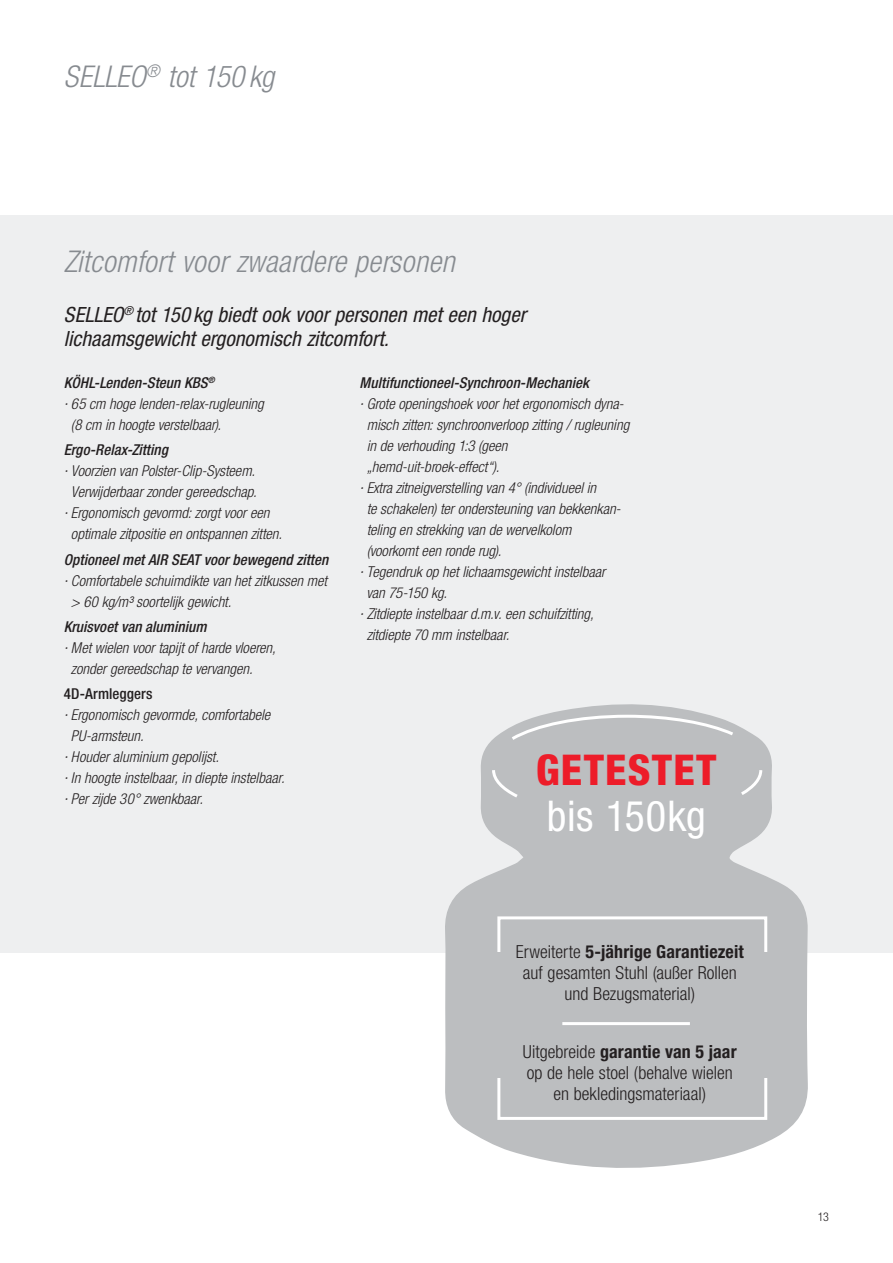
<style>
.page{position:relative;width:893px;height:1263px;background:#fff}
.page>*{position:absolute;margin:0;border:0;box-sizing:border-box;transform-origin:0 0}
.t1{font:800 condensed 42.45px "Helvetica Neue LT";letter-spacing:.03em;color:#ed1c29}
.t2{font:condensed 42.45px "Helvetica Neue LT";letter-spacing:.01em;color:#fff}
.t3{font:italic 300 condensed 30px "Helvetica Neue LT";letter-spacing:.01em;color:#878b90}
.t4{font:italic condensed 21px/24px "Helvetica Neue LT";letter-spacing:.005em;color:#231f20}
.t5{font:300 condensed 18px/21px "Helvetica Neue LT";color:#231f20;text-align:center}
.t6{font:italic 300 condensed 15px/21px "Helvetica Neue LT";color:#231f20}
.t7{font:italic 500 condensed 15px "Helvetica Neue LT";letter-spacing:.005em;color:#231f20}
.t8{font:500 condensed 15px "Helvetica Neue LT";letter-spacing:.005em;color:#231f20}
.t9{font:300 condensed 12px "Helvetica Neue LT";color:#231f20}
.s1{font-weight:700}
</style>
<div class="page">
<div style="left:0;top:215px;width:893px;height:737px;background:#eeeff0"></div>
<svg style="left:444px;top:704px;width:364px;height:464px;fill:#bcbec0"></svg>
<div style="left:496px;top:915px;width:273px;height:206px;background:#bcbec0"></div>
<svg style="left:738px;top:767px;width:26px;height:31px"></svg>
<svg style="left:491px;top:767px;width:30px;height:33px"></svg>
<svg style="left:508px;top:713px;width:228px;height:30px;background:#c5c7c9"></svg>
<div style="left:456px;top:952px;width:54px;height:125px;background:#bcbec0"></div>
<div style="left:744px;top:952px;width:54px;height:125px;background:#bcbec0"></div>
<hr style="left:562px;top:1022px;width:128px;height:3px;background:#fff">
<h2 class="t3" style="left:64px;top:60px;width:212px">SELLEO<sup>®</sup> tot 150 kg</h2>
<h2 class="t3" style="left:64px;top:245px;width:393px">Zitcomfort voor zwaardere personen</h2>
<h3 class="t4" style="left:64px;top:303px;width:464px">SELLEO<sup>®</sup> tot 150 kg biedt ook voor personen met een hoger lichaamsgewicht ergonomisch zitcomfort.</h3>
<p class="t7" style="left:64px;top:374px;width:152px">KÖHL-Lenden-Steun KBS<sup>®</sup></p>
<p class="t6" style="left:64px;top:393px;width:202px">· 65 cm hoge lenden-relax-rugleuning</p>
<p class="t6" style="left:71px;top:414px;width:152px">(8 cm in hoogte verstelbaar).</p>
<p class="t7" style="left:64px;top:441px;width:106px">Ergo-Relax-Zitting</p>
<p class="t6" style="left:64px;top:460px;width:193px">· Voorzien van Polster-Clip-Systeem.</p>
<p class="t6" style="left:71px;top:481px;width:187px">Verwijderbaar zonder gereedschap.</p>
<p class="t6" style="left:64px;top:502px;width:207px">· Ergonomisch gevormd: zorgt voor een</p>
<p class="t6" style="left:71px;top:523px;width:213px">optimale zitpositie en ontspannen zitten.</p>
<p class="t7" style="left:64px;top:550px;width:266px">Optioneel met AIR SEAT voor bewegend zitten</p>
<p class="t6" style="left:71px;top:570px;width:258px;text-indent:-7px">· Comfortabele schuimdikte van het zitkussen met &gt; 60 kg/m³ soortelijk gewicht.</p>
<p class="t7" style="left:64px;top:618px;width:144px">Kruisvoet van aluminium</p>
<p class="t6" style="left:71px;top:637px;width:206px;text-indent:-7px">· Met wielen voor tapijt of harde vloeren, zonder gereedschap te vervangen.</p>
<p class="t8" style="left:64px;top:685px;width:90px">4D-Armleggers</p>
<p class="t6" style="left:64px;top:704px;width:208px">· Ergonomisch gevormde, comfortabele</p>
<p class="t6" style="left:71px;top:725px;width:74px">PU-armsteun.</p>
<p class="t6" style="left:64px;top:746px;width:157px">· Houder aluminium gepolijst.</p>
<p class="t6" style="left:64px;top:767px;width:222px">· In hoogte instelbaar, in diepte instelbaar.</p>
<p class="t6" style="left:64px;top:788px;width:141px">· Per zijde 30° zwenkbaar.</p>
<p class="t7" style="left:360px;top:374px;width:231px">Multifunctioneel-Synchroon-Mechaniek</p>
<p class="t6" style="left:360px;top:393px;width:266px">· Grote openingshoek voor het ergonomisch dyna-</p>
<p class="t6" style="left:367px;top:414px;width:264px">misch zitten: synchroonverloop zitting / rugleuning</p>
<p class="t6" style="left:367px;top:435px;width:142px">in de verhouding 1:3 (geen</p>
<p class="t6" style="left:367px;top:456px;width:134px">„hemd-uit-broek-effect“).</p>
<p class="t6" style="left:360px;top:477px;width:238px">· Extra zitneigverstelling van 4° (individueel in</p>
<p class="t6" style="left:367px;top:498px;width:255px">te schakelen) ter ondersteuning van bekkenkan-</p>
<p class="t6" style="left:367px;top:519px;width:206px">teling en strekking van de wervelkolom</p>
<p class="t6" style="left:367px;top:540px;width:136px">(voorkomt een ronde rug).</p>
<p class="t6" style="left:360px;top:561px;width:247px">· Tegendruk op het lichaamsgewicht instelbaar</p>
<p class="t6" style="left:366px;top:582px;width:82px">van 75-150 kg.</p>
<p class="t6" style="left:360px;top:603px;width:236px">· Zitdiepte instelbaar d.m.v. een schuifzitting,</p>
<p class="t6" style="left:367px;top:624px;width:144px">zitdiepte 70 mm instelbaar.</p>
<h1 class="t1" style="left:536px;top:744px;width:182px">GETESTET</h1>
<h1 class="t2" style="left:547px;top:791px;width:160px">bis 150kg</h1>
<p class="t5" style="left:516px;top:941px;width:230px">Erweiterte <span class="s1">5-jährige Garantiezeit </span>auf gesamten Stuhl (außer Rollen und Bezugsmaterial)</p>
<p class="t5" style="left:523px;top:1041px;width:215px">Uitgebreide <span class="s1">garantie van 5 jaar </span>op de hele stoel (behalve wielen en bekledingsmateriaal)</p>
<p class="t9" style="left:818px;top:1210px;width:13px">13</p>
</div>
